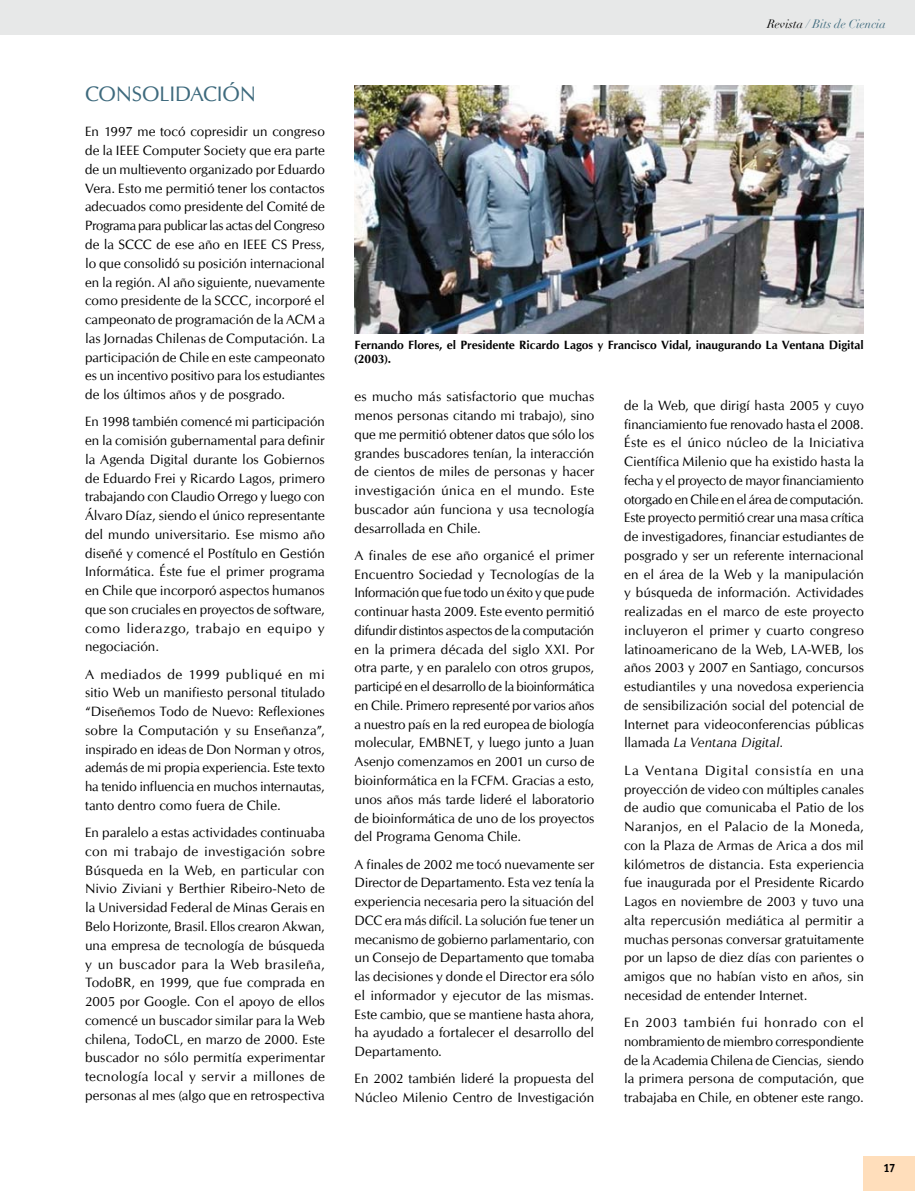
<style>
.page{position:relative;width:915px;height:1191px;background:#fff}
.page>*{position:absolute;margin:0;border:0;box-sizing:border-box;transform-origin:0 0}
.t1{font:21px "CG Omega";color:#3e6a7d}
.t2{font:13.5px/18.8px "CG Omega";letter-spacing:.005em;color:#000;text-align:justify}
.t3{font:700 12px/14.4px "CG Omega";color:#000}
.t4{font:italic 12px "Didot";color:#3e6a7d}
.t5{font:700 12px "Officina San ITC";color:#000}
.s1{color:#000}
.s2{font-style:italic}
</style>
<div class="page">
<img style="left:354px;top:85px;width:509px;height:249px">
<div style="left:0;top:0;width:914px;height:34px;background:#e7e8e8"></div>
<div style="left:863px;top:1157px;width:51px;height:34px;background:#ffdebb"></div>
<h1 class="t1" style="left:85px;top:82px;width:27px">Consolidaci</h1>
<h1 class="t1" style="left:222px;top:82px;width:30px">ón</h1>
<p class="t2" style="left:85px;top:123px;width:241px">En 1997 me tocó copresidir un congreso de la IEEE Computer Society que era parte de un multievento organizado por Eduardo Vera. Esto me permitió tener los contactos adecuados como presidente del Comité de Programa para publicar las actas del Congreso de la SCCC de ese año en IEEE CS Press, lo que consolidó su posición internacional en la región. Al año siguiente, nuevamente como presidente de la SCCC, incorporé el campeonato de programación de la ACM a las Jornadas Chilenas de Computación. La participación de Chile en este campeonato es un incentivo positivo para los estudiantes de los últimos años y de posgrado.</p>
<p class="t2" style="left:85px;top:412px;width:241px">En 1998 también comencé mi participación en la comisión gubernamental para definir la Agenda Digital durante los Gobiernos de Eduardo Frei y Ricardo Lagos, primero trabajando con Claudio Orrego y luego con Álvaro Díaz, siendo el único representante del mundo universitario. Ese mismo año diseñé y comencé el Postítulo en Gestión Informática. Éste fue el primer programa en Chile que incorporó aspectos humanos que son cruciales en proyectos de software, como liderazgo, trabajo en equipo y negociación.</p>
<p class="t2" style="left:85px;top:665px;width:241px">A mediados de 1999 publiqué en mi sitio Web un manifiesto personal titulado “Diseñemos Todo de Nuevo: Reflexiones sobre la Computación y su Enseñanza”, inspirado en ideas de Don Norman y otros, además de mi propia experiencia. Este texto ha tenido influencia en muchos internautas, tanto dentro como fuera de Chile.</p>
<p class="t2" style="left:85px;top:823px;width:241px">En paralelo a estas actividades continuaba con mi trabajo de investigación sobre Búsqueda en la Web, en particular con Nivio Ziviani y Berthier Ribeiro-Neto de la Universidad Federal de Minas Gerais en Belo Horizonte, Brasil. Ellos crearon Akwan, una empresa de tecnología de búsqueda y un buscador para la Web brasileña, TodoBR, en 1999, que fue comprada en 2005 por Google. Con el apoyo de ellos comencé un buscador similar para la Web chilena, TodoCL, en marzo de 2000. Este buscador no sólo permitía experimentar tecnología local y servir a millones de personas al mes (algo que en retrospectiva</p>
<p class="t4" style="left:767px;top:16px;width:120px"><span class="s1">Revista</span> / Bits de Ciencia</p>
<p class="t3" style="left:354px;top:337px;width:510px">Fernando Flores, el Presidente Ricardo Lagos y Francisco Vidal, inaugurando La Ventana Digital (2003).</p>
<p class="t2" style="left:354px;top:387px;width:241px">es mucho más satisfactorio que muchas menos personas citando mi trabajo), sino que me permitió obtener datos que sólo los grandes buscadores tenían, la interacción de cientos de miles de personas y hacer investigación única en el mundo. Este buscador aún funciona y usa tecnología desarrollada en Chile.</p>
<p class="t2" style="left:354px;top:546px;width:241px">A finales de ese año organicé el primer Encuentro Sociedad y Tecnologías de la Información que fue todo un éxito y que pude continuar hasta 2009. Este evento permitió difundir distintos aspectos de la computación en la primera década del siglo XXI. Por otra parte, y en paralelo con otros grupos, participé en el desarrollo de la bioinformática en Chile. Primero representé por varios años a nuestro país en la red europea de biología molecular, EMBNET, y luego junto a Juan Asenjo comenzamos en 2001 un curso de bioinformática en la FCFM. Gracias a esto, unos años más tarde lideré el laboratorio de bioinformática de uno de los proyectos del Programa Genoma Chile.</p>
<p class="t2" style="left:354px;top:854px;width:241px">A finales de 2002 me tocó nuevamente ser Director de Departamento. Esta vez tenía la experiencia necesaria pero la situación del DCC era más difícil. La solución fue tener un mecanismo de gobierno parlamentario, con un Consejo de Departamento que tomaba las decisiones y donde el Director era sólo el informador y ejecutor de las mismas.<br>Este cambio, que se mantiene hasta ahora, ha ayudado a fortalecer el desarrollo del Departamento.</p>
<p class="t2" style="left:354px;top:1069px;width:241px">En 2002 también lideré la propuesta del<br>Núcleo Milenio Centro de Investigación</p>
<p class="t2" style="left:624px;top:396px;width:241px">de la Web, que dirigí hasta 2005 y cuyo financiamiento fue renovado hasta el 2008.<br>Éste es el único núcleo de la Iniciativa Científica Milenio que ha existido hasta la fecha y el proyecto de mayor financiamiento otorgado en Chile en el área de computación.<br>Este proyecto permitió crear una masa crítica de investigadores, financiar estudiantes de posgrado y ser un referente internacional en el área de la Web y la manipulación y búsqueda de información. Actividades realizadas en el marco de este proyecto incluyeron el primer y cuarto congreso latinoamericano de la Web, LA-WEB, los años 2003 y 2007 en Santiago, concursos estudiantiles y una novedosa experiencia de sensibilización social del potencial de Internet para videoconferencias públicas llamada <span class="s2">La Ventana Digital.</span></p>
<p class="t2" style="left:624px;top:761px;width:241px">La Ventana Digital consistía en una proyección de video con múltiples canales de audio que comunicaba el Patio de los Naranjos, en el Palacio de la Moneda, con la Plaza de Armas de Arica a dos mil kilómetros de distancia. Esta experiencia fue inaugurada por el Presidente Ricardo Lagos en noviembre de 2003 y tuvo una alta repercusión mediática al permitir a muchas personas conversar gratuitamente por un lapso de diez días con parientes o amigos que no habían visto en años, sin necesidad de entender Internet.</p>
<p class="t2" style="left:624px;top:1013px;width:241px">En 2003 también fui honrado con el nombramiento de miembro correspondiente de la Academia Chilena de Ciencias, siendo la primera persona de computación, que trabajaba en Chile, en obtener este rango.</p>
<p class="t5" style="left:883px;top:1160px;width:14px">17</p>
</div>
